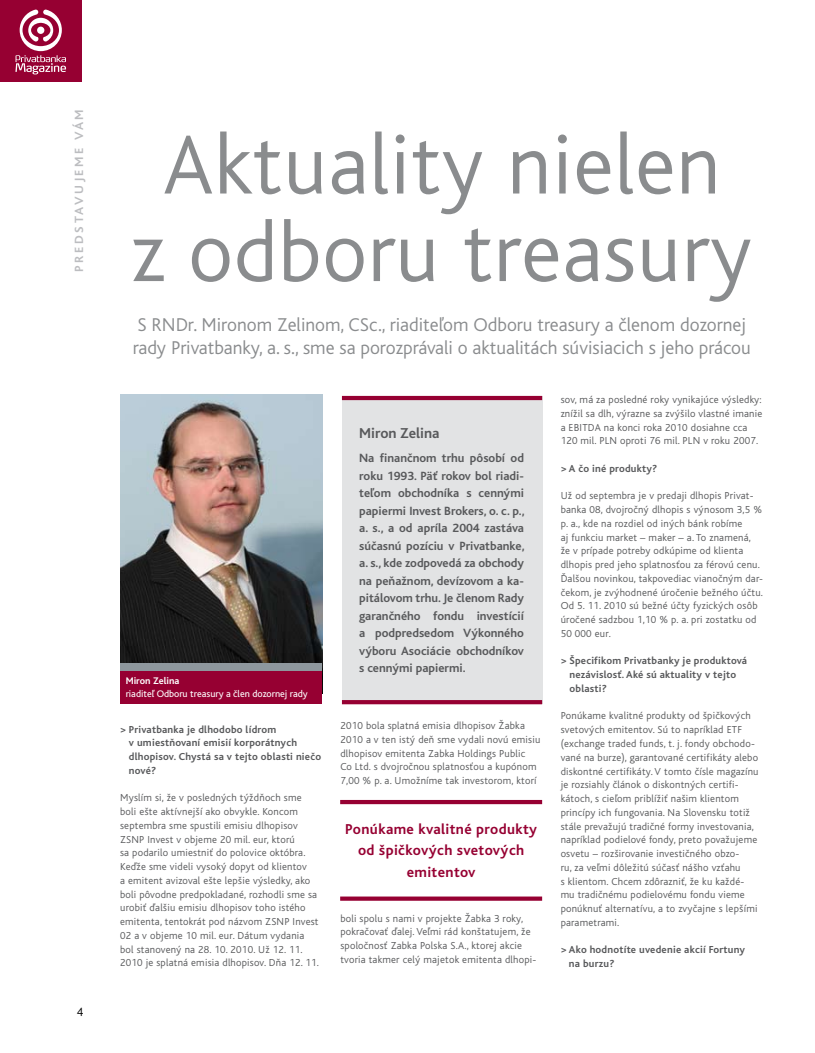
<style>
.page{position:relative;width:815px;height:1053px;background:#fff}
.page>*{position:absolute;margin:0;border:0;box-sizing:border-box;transform-origin:0 0}
.t1{font:300 87.5px/87.5px "Bliss CE";letter-spacing:.01em;color:#8a8c8e;text-align:center}
.t2{font:300 19.38px/23.2px "Bliss CE";color:#8a8c8e}
.t3{font:700 15px/21.2px "Bliss CE";letter-spacing:.025em;color:#960032;text-align:center}
.t4{font:700 15px "Bliss CE";color:#58595b}
.t5{font:700 12.5px/17.5px "Bliss CE";color:#58595b;text-align:justify}
.t6{font:700 12.5px "Bliss CE";letter-spacing:.2em;color:#bcbdc0;scale:1.04 1}
.t7{font:300 12.5px "Bliss CE";color:#000}
.t8{font:300 10.62px/13.8px "Bliss CE";letter-spacing:.02em;color:#58595b}
.t9{font:700 10.62px/13.8px "Bliss CE";letter-spacing:.02em;color:#58595b}
.t10{font:10px "Bliss CE";color:#fff}
.t11{font:700 10px "Bliss CE";color:#fff}
</style>
<div class="page">
<div style="left:0;top:0;width:82px;height:81px;background:#960032"></div>
<svg style="left:15px;top:10px;width:51px;height:64px"></svg>
<img style="left:120px;top:395px;width:202px;height:268px">
<div style="left:120px;top:663px;width:202px;height:41px;background:#960032"></div>
<div style="left:120px;top:663px;width:202px;height:8px;background:#8e979d"></div>
<div style="left:340px;top:799px;width:202px;height:5px;background:#960032"></div>
<svg style="left:340px;top:896px;width:202px;height:4px"></svg>
<div style="left:342px;top:396px;width:200px;height:307px;background:#e2e3e4"></div>
<hr style="left:342px;top:396px;width:200px;height:4px;background:#960032">
<svg style="left:342px;top:700px;width:200px;height:4px"></svg>
<p class="t6" style="left:72px;top:272px;width:158px;rotate:-90deg">Predstavujeme Vám</p>
<p class="t7" style="left:77px;top:1005px;width:8px">4</p>
<h1 class="t1" style="left:131px;top:122px;width:623px">Aktuality nielen<br>z odboru treasury</h1>
<h2 class="t2" style="left:133px;top:313px;width:620px">S RNDr. Mironom Zelinom, CSc., riaditeľom Odboru treasury a členom dozornej rady Privatbanky, a. s., sme sa porozprávali o aktualitách súvisiacich s jeho prácou</h2>
<p class="t11" style="left:126px;top:675px;width:55px">M iron Zelina</p>
<p class="t10" style="left:126px;top:688px;width:183px">riaditeľ Odboru treasury a člen dozornej rady</p>
<p class="t9" style="left:129px;top:722px;width:194px;text-indent:-9px">&gt; Privatbanka je dlhodobo lídrom<br>v umiestňovaní emisií korporátnych dlhopisov. Chystá sa v tejto oblasti niečo nové?</p>
<p class="t8" style="left:120px;top:791px;width:183px">Myslím si, že v posledných týždňoch sme boli ešte aktívnejší ako obvykle. Koncom septembra sme spustili emisiu dlhopisov<br>ZSNP</p>
<p class="t8" style="left:120px;top:832px;width:199px;text-indent:27px">I nvest v objeme 20 mil. eur, ktorú<br>sa podarilo umiestniť do polovice októbra.<br>Keďže sme videli vysoký dopyt od klientov<br>a emitent avizoval ešte lepšie výsledky, ako boli pôvodne predpokladané, rozhodli sme sa urobiť ďalšiu emisiu dlhopisov toho istého emitenta, tentokrát pod názvom ZSNP</p>
<p class="t8" style="left:120px;top:914px;width:200px;text-indent:173px">I nvest<br>02 a v objeme 10 mil. eur. Dátum vydania bol stanovený na 28. 10. 2010. Už 12. 11.<br>2010 je splatná emisia dlhopisov. Dňa 12. 11.</p>
<h3 class="t4" style="left:359px;top:424px;width:82px">M iron Zelina</h3>
<p class="t5" style="left:359px;top:449px;width:167px">Na finančnom trhu pôsobí od roku 1993. Päť rokov bol riadi&shy;teľom obchodníka s cennými papiermi Invest Brokers, o. c. p., a. s., a od apríla 2004 zastáva súčasnú pozíciu v Privatbanke, a. s., kde zodpovedá za obchody na peňažnom, devízovom a ka&shy;pitálovom trhu. Je členom Rady garančného fondu investícií a podpredsedom Výkonného výboru Asociácie obchodníkov s cennými papiermi.</p>
<p class="t8" style="left:340px;top:718px;width:201px">2010 bola splatná emisia dlhopisov Žabka 2010 a v ten istý deň sme vydali novú emisiu dlhopisov emitenta Zabka Holdings Public<br>Co Ltd. s dvojročnou splatnosťou a kupónom 7,00 % p. a. U možníme tak investorom, ktorí</p>
<h3 class="t3" style="left:345px;top:818px;width:193px">Ponúkame kvalitné produkty od špičkových svetových emitentov</h3>
<p class="t8" style="left:340px;top:911px;width:198px">boli spolu s nami v projekte Žabka 3 roky, pokračovať ďalej. Veľmi rád konštatujem, že spoločnosť Zabka Polska S.A., ktorej akcie tvoria takmer celý majetok emitenta dlhopi-</p>
<p class="t8" style="left:561px;top:393px;width:203px;text-align:justify">sov, má za posledné roky vynikajúce výsledky: znížil sa dlh, výrazne sa zvýšilo vlastné imanie a EBITDA</p>
<p class="t8" style="left:561px;top:420px;width:188px;text-indent:43px">na konci roka 2010 dosiahne cca<br>120 mil. PLN</p>
<p class="t8" style="left:620px;top:434px;width:69px">oproti 76 mil. PLN</p>
<p class="t8" style="left:703px;top:434px;width:56px">v roku 2007.</p>
<p class="t9" style="left:561px;top:461px;width:98px">&gt; A čo iné produkty?</p>
<p class="t8" style="left:561px;top:489px;width:204px">U ž od septembra je v predaji dlhopis Privat&shy;banka 08, dvojročný dlhopis s výnosom 3,5 % p. a., kde na rozdiel od iných bánk robíme<br>aj funkciu market – maker – a. To znamená, že v prípade potreby odkúpime od klienta dlhopis pred jeho splatnosťou za férovú cenu.<br>Ďalšou novinkou, takpovediac vianočným dar&shy;čekom, je zvýhodnené úročenie bežného účtu.<br>Od 5. 11. 2010 sú bežné účty fyzických osôb úročené sadzbou 1,10 % p. a. pri zostatku od 50 000 eur.</p>
<p class="t9" style="left:570px;top:654px;width:179px;text-indent:-9px">&gt; Špecifikom Privatbanky je produktová nezávislosť. Aké sú aktuality v tejto oblasti?</p>
<p class="t8" style="left:561px;top:709px;width:199px">Ponúkame kvalitné produkty od špičkových svetových emitentov. S ú to napríklad ETF (exchange traded funds, t. j. fondy obchodo&shy;vané na burze), garantované certifikáty alebo diskontné certifikáty. V tomto čísle magazínu je rozsiahly článok o diskontných certifi&shy;kátoch, s cieľom priblížiť našim klientom princípy ich fungovania. N a Slovensku totiž stále prevažujú tradičné formy investovania, napríklad podielové fondy, preto považujeme osvetu – rozširovanie investičného obzo-<br>ru, za veľmi dôležitú súčasť nášho vzťahu<br>s klientom. Chcem zdôrazniť, že ku každé&shy;mu tradičnému podielovému fondu vieme ponúknuť alternatívu, a to zvyčajne s lepšími parametrami.</p>
<p class="t9" style="left:569px;top:942px;width:178px;text-indent:-8px">&gt; Ako hodnotíte uvedenie akcií Fortuny na burzu?</p>
</div>
